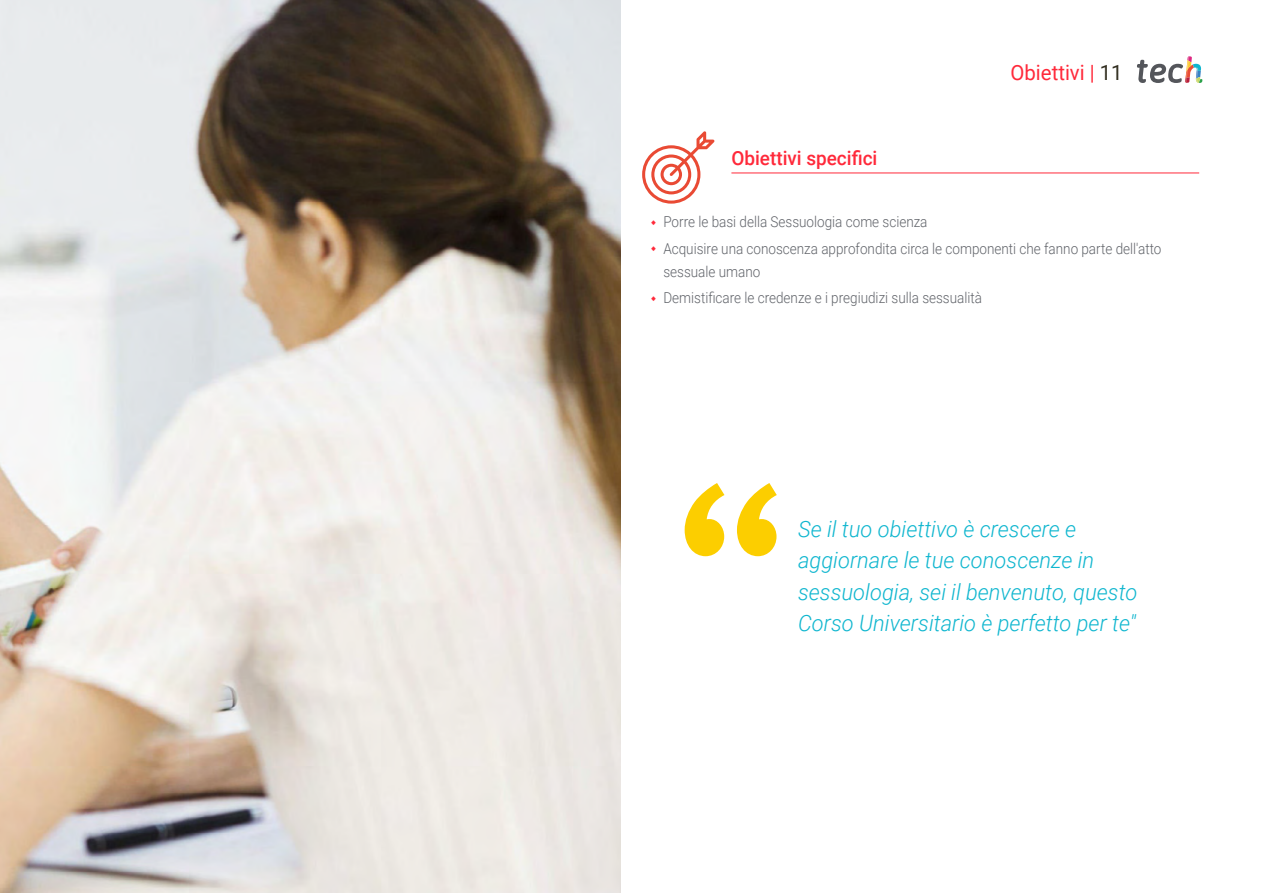
<style>
.page{position:relative;width:1263px;height:893px;background:#fff}
.page>*{position:absolute;margin:0;border:0;box-sizing:border-box;transform-origin:0 0}
.t1{font:italic 300 22.5px/31.5px "Roboto";color:#0fb6cf}
.t2{font:21px "Roboto";color:#ff293a}
.t3{font:500 19.5px "Roboto";color:#ff293a}
.t4{font:300 15px/26.7px "Roboto";color:#61646a;scale:.9 1}
.s1{color:#312e20}
</style>
<div class="page">
<img style="left:0;top:0;width:621px;height:893px">
<hr style="left:731px;top:173px;width:468px;height:1px;background:#ff293a">
<svg style="left:642px;top:131px;width:72px;height:73px"></svg>
<svg style="left:685px;top:483px;width:92px;height:73px"></svg>
<svg style="left:1137px;top:56px;width:65px;height:27px"></svg>
<h3 class="t3" style="left:731px;top:144px;width:147px">Obiettivi specifici</h3>
<h2 class="t2" style="left:1010px;top:57px;width:114px">Obiettivi | <span class="s1">11</span></h2>
<p class="t4" style="left:663px;top:208px;width:555px">Porre le basi della Sessuologia come scienza<br>Acquisire una conoscenza approfondita circa le componenti che fanno parte dell'atto</p>
<p class="t4" style="left:663px;top:257px;width:356px">sessuale umano<br>Demistificare le credenze e i pregiudizi sulla sessualità</p>
<h1 class="t1" style="left:798px;top:512px;width:341px">Se il tuo obiettivo è crescere e aggiornare le tue conoscenze in sessuologia, sei il benvenuto, questo Corso Universitario è perfetto per te"</h1>
</div>
